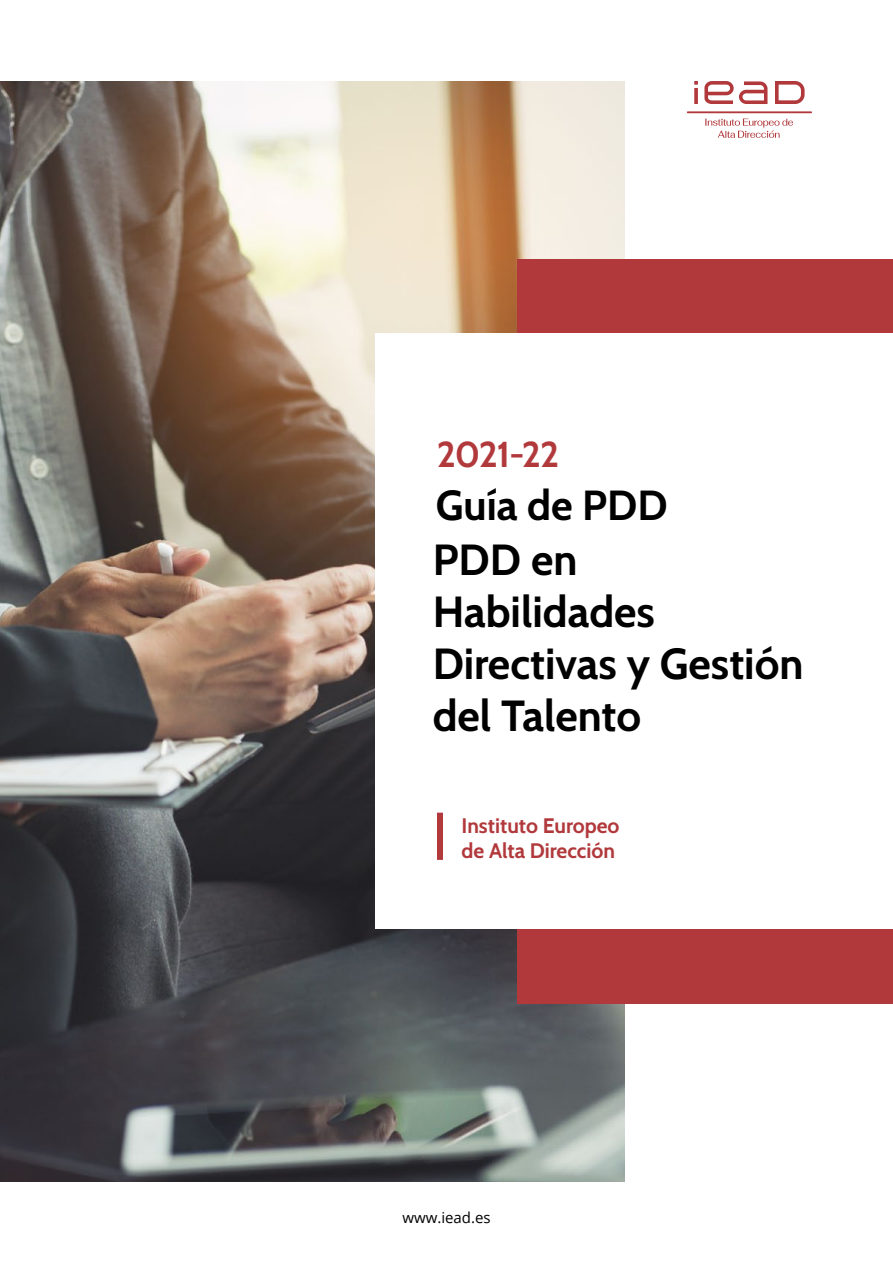
<style>
.page{position:relative;width:893px;height:1263px;background:#fff}
.page>*{position:absolute;margin:0;border:0;box-sizing:border-box;transform-origin:0 0}
.t1{font:43.5px/52.2px "Cabin";color:#000}
.t2{font:42px "Cabin";color:#000}
.t3{font:36px "Cabin";letter-spacing:-.03em;color:#b1393c}
.t4{font:21px/25.2px "Cabin";color:#b1393c}
.t5{font:15px "Open Sans";color:#000}
</style>
<div class="page">
<img style="left:0;top:81px;width:625px;height:1101px">
<div style="left:518px;top:259px;width:375px;height:744px;background:#b1393c"></div>
<div style="left:375px;top:334px;width:518px;height:595px;background:#fff"></div>
<div style="left:437px;top:813px;width:6px;height:47px;background:#b1393c"></div>
<svg style="left:687px;top:81px;width:125px;height:57px"></svg>
<p class="t3" style="left:437px;top:426px;width:124px">2021-22</p>
<p class="t2" style="left:436px;top:473px;width:233px">Guía de PDD</p>
<p class="t1" style="left:433px;top:530px;width:372px">PDD en<br>Habilidades<br>Directivas y Gestión del Talento</p>
<p class="t4" style="left:462px;top:811px;width:159px">Instituto Europeo de Alta Dirección</p>
<p class="t5" style="left:402px;top:1208px;width:90px">www.iead.es</p>
</div>
